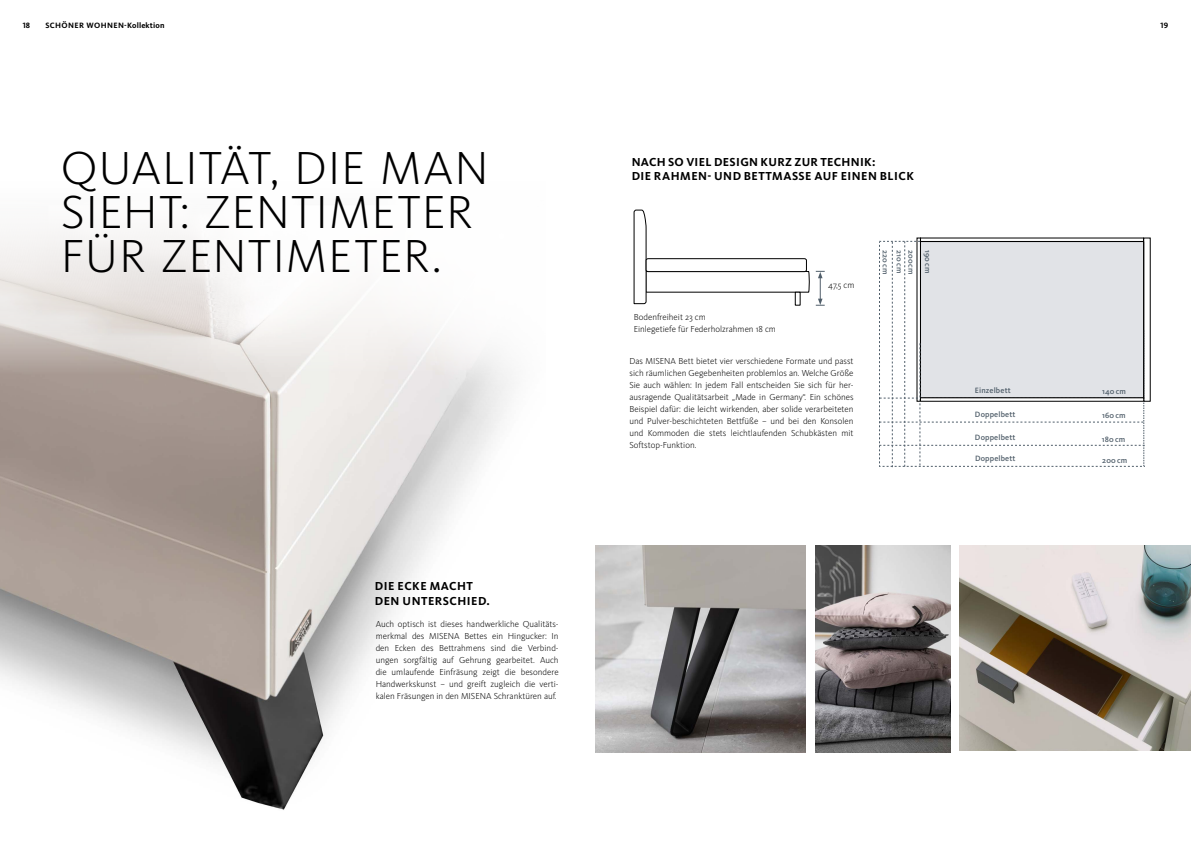
<style>
.page{position:relative;width:1191px;height:842px;background:#fff}
.page>*{position:absolute;margin:0;border:0;box-sizing:border-box;transform-origin:0 0}
.t1{font:300 48px/44px "Kievit OT";letter-spacing:.02em;color:#000}
.t2{font:700 12px/14px "Kievit OT";letter-spacing:.04em;color:#000}
.t3{font:300 9px/12px "Kievit OT";color:#000;text-align:justify}
.t4{font:500 8px/16.8px "Kievit OT";letter-spacing:.02em;color:#505e6a}
.t5{font:700 8px "Kievit OT";letter-spacing:.03em;color:#000}
</style>
<div class="page">
<img style="left:0;top:425px;width:486px;height:385px">
<svg style="left:0;top:232px;width:451px;height:193px"></svg>
<div style="left:330px;top:64px;width:342px;height:343px;background:#fff;border-radius:50%"></div>
<div style="left:397px;top:129px;width:342px;height:342px;background:#fff;border-radius:50%"></div>
<img style="left:595px;top:545px;width:210px;height:207px">
<img style="left:815px;top:545px;width:135px;height:207px">
<img style="left:959px;top:545px;width:232px;height:205px">
<svg style="left:879px;top:241px;width:265px;height:226px"></svg>
<svg style="left:633px;top:209px;width:191px;height:97px"></svg>
<p class="t5" style="left:23px;top:21px;width:9px">18</p>
<p class="t5" style="left:45px;top:21px;width:121px">SCHÖNER WOHNEN-Kollektion</p>
<p class="t5" style="left:1160px;top:21px;width:9px">19</p>
<h1 class="t1" style="left:61px;top:147px;width:429px">QUALITÄT, DIE MAN<br>SIEHT: ZENTIMETER<br>FÜR ZENTIMETER.</h1>
<h2 class="t2" style="left:375px;top:579px;width:117px;line-height:14.4px">DIE ECKE MACHT<br>DEN UNTERSCHIED.</h2>
<p class="t3" style="left:376px;top:618px;width:184px">Auch optisch ist dieses handwerkliche Qualitäts&shy;merkmal des MISENA Bettes ein Hingucker: In den Ecken des Bettrahmens sind die Verbind&shy;ungen sorgfältig auf Gehrung gearbeitet. Auch die umlaufende Einfräsung zeigt die besondere Handwerkskunst – und greift zugleich die verti&shy;kalen Fräsungen in den MISENA Schranktüren auf.</p>
<h2 class="t2" style="left:631px;top:155px;width:284px">NACH SO VIEL DESIGN KURZ ZUR TECHNIK:<br>DIE RAHMEN- UND BETTMASSE AUF EINEN BLICK</h2>
<p class="t3" style="left:634px;top:311px;width:144px">Bodenfreiheit 23 cm<br>Einlegetiefe für Federholzrahmen 18 cm</p>
<p class="t3" style="left:828px;top:279px;width:28px">47,5 cm</p>
<p class="t3" style="left:629px;top:355px;width:225px">Das MISENA Bett bietet vier verschiedene Formate und passt sich räumlichen Gegebenheiten problemlos an. Welche Größe Sie auch wählen: In jedem Fall entscheiden Sie sich für her&shy;ausragende Qualitätsarbeit „Made in Germany“. Ein schönes Beispiel dafür: die leicht wirkenden, aber solide verarbeiteten und Pulver-beschichteten Bettfüße – und bei den Konsolen und Kommoden die stets leichtlaufenden Schubkästen mit Softstop-Funktion.</p>
<p class="t4" style="left:936px;top:250px;width:27px;rotate:90deg">190 cm<br>200 cm</p>
<p class="t4" style="left:906px;top:250px;width:26px;line-height:14.3px;rotate:90deg">210 cm<br>220 cm</p>
<p class="t4" style="left:975px;top:382px;width:37px">Einzelbett</p>
<p class="t4" style="left:975px;top:406px;width:42px">Doppelbett</p>
<p class="t4" style="left:1102px;top:383px;width:25px">140 cm</p>
<p class="t4" style="left:1102px;top:407px;width:25px">160 cm</p>
<p class="t4" style="left:975px;top:429px;width:42px">Doppelbett</p>
<p class="t4" style="left:1102px;top:431px;width:25px">180 cm</p>
<p class="t4" style="left:975px;top:450px;width:42px">Doppelbett</p>
<p class="t4" style="left:1102px;top:452px;width:27px">200 cm</p>
</div>
